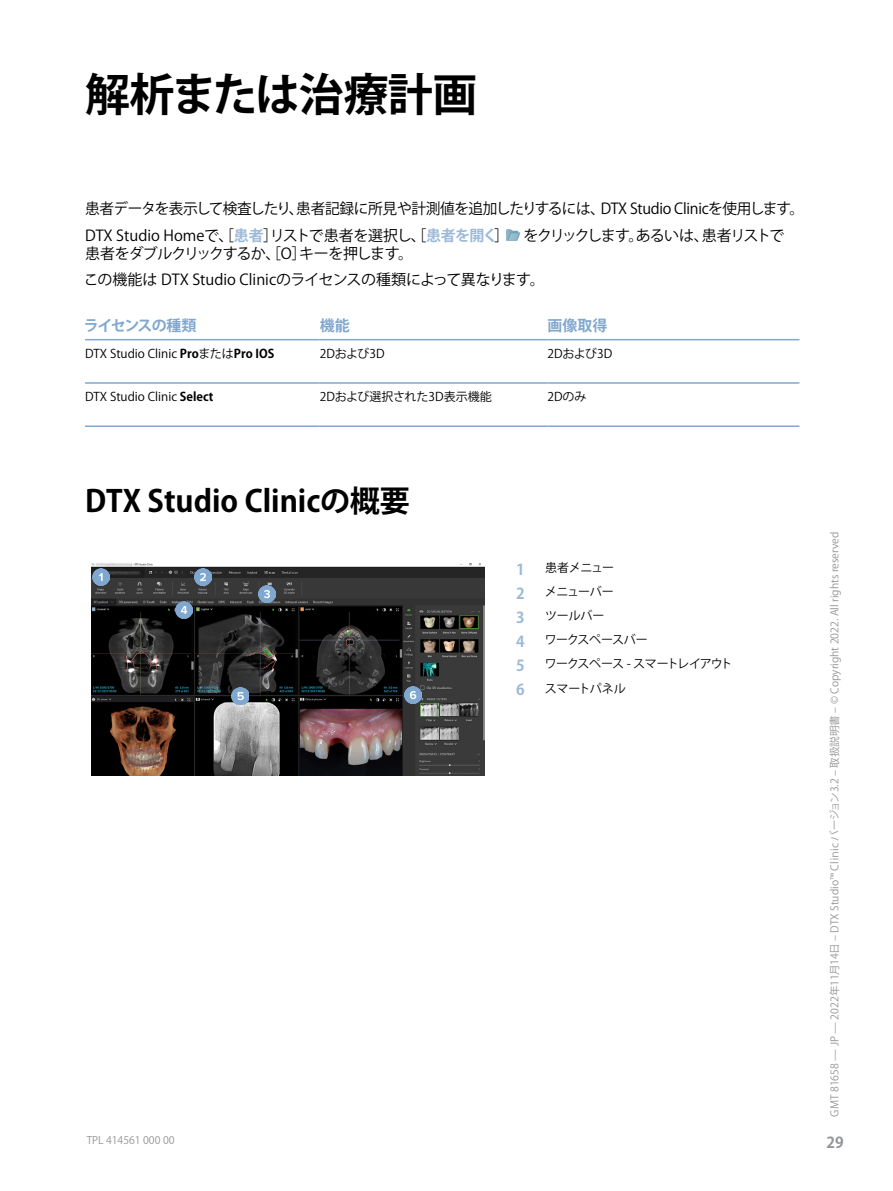
<style>
.page{position:relative;width:893px;height:1191px;background:#fff}
.page>*{position:absolute;margin:0;border:0;box-sizing:border-box;transform-origin:0 0}
.t1{font:700 45px "Koz Go Pr 6 N";letter-spacing:-.02em;color:#000}
.t2{font:700 30px "Koz Go Pr 6 N";color:#000}
.t3{font:15px/26.5px "Koz Go Pr 6 N";letter-spacing:-.03em;color:#000}
.t4{font:700 15px "Koz Go Pr 6 N";letter-spacing:-.1em;color:#80a7cf}
.t5{font:700 15px "Koz Go Pr 6 N";letter-spacing:-.01em;color:#80a7cf}
.t6{font:700 15px "Koz Go Pr 6 N";color:#9db9d9}
.t7{font:700 15px "Koz Go Pr 6 N";color:#939598}
.t8{font:12px "Koz Go Pr 6 N";letter-spacing:-.005em;color:#000}
.t9{font:12px "Koz Go Pr 6 N";letter-spacing:-.08em;color:#000}
.t10{font:12px "Koz Go Pr 6 N";letter-spacing:-.035em;color:#000}
.t11{font:10.5px "Koz Go Pr 6 N";color:#969699}
.s1{font-weight:700;color:#9db9d9}
.s2{font-weight:700}
</style>
<div class="page">
<img style="left:506px;top:229px;width:14px;height:12px">
<hr style="left:85px;top:339px;width:235px;height:1px;background:#80a7cf">
<hr style="left:320px;top:339px;width:227px;height:1px;background:#80a7cf">
<hr style="left:547px;top:339px;width:252px;height:1px;background:#80a7cf">
<hr style="left:85px;top:382px;width:235px;height:2px;background:#80a7cf">
<hr style="left:320px;top:382px;width:227px;height:2px;background:#80a7cf">
<hr style="left:547px;top:382px;width:252px;height:2px;background:#80a7cf">
<hr style="left:85px;top:425px;width:235px;height:2px;background:#80a7cf">
<hr style="left:320px;top:425px;width:227px;height:2px;background:#80a7cf">
<hr style="left:547px;top:425px;width:252px;height:2px;background:#80a7cf">
<img style="left:91px;top:562px;width:394px;height:214px">
<img style="left:93px;top:569px;width:17px;height:17px">
<img style="left:194px;top:569px;width:17px;height:17px">
<img style="left:259px;top:585px;width:17px;height:17px">
<img style="left:175px;top:601px;width:17px;height:17px">
<img style="left:232px;top:688px;width:17px;height:17px">
<img style="left:405px;top:686px;width:17px;height:17px">
<h1 class="t1" style="left:85px;top:69px;width:394px">解析または治療計画</h1>
<p class="t3" style="left:85px;top:196px;width:720px">患者データを表示して検査したり、患者記録に所見や計測値を追加したりするには、DTX Studio Clinicを使用します。<br>DTX Studio Homeで、［<span class="s1">患者</span>］リストで患者を選択し、［<span class="s1">患者を開く</span>］ をクリックします。あるいは、患者リストで</p>
<p class="t3" style="left:84px;top:240px;width:462px">患者をダブルクリックするか、［O］キーを押します。<br>この機能は DTX Studio Clinicのライセンスの種類によって異なります。</p>
<p class="t4" style="left:84px;top:317px;width:114px">ライセンスの種類</p>
<p class="t5" style="left:320px;top:317px;width:31px">機能</p>
<p class="t5" style="left:547px;top:317px;width:61px">画像取得</p>
<p class="t8" style="left:85px;top:347px;width:191px">DTX Studio Clinic <span class="s2">Pro</span>または<span class="s2">Pro IOS</span></p>
<p class="t8" style="left:320px;top:346px;width:66px">2Dおよび3D</p>
<p class="t8" style="left:547px;top:346px;width:66px">2Dおよび3D</p>
<p class="t8" style="left:85px;top:390px;width:130px">DTX Studio Clinic <span class="s2">Select</span></p>
<p class="t8" style="left:320px;top:390px;width:174px">2Dおよび選択された3D表示機能</p>
<p class="t8" style="left:547px;top:390px;width:41px">2Dのみ</p>
<h2 class="t2" style="left:85px;top:484px;width:326px">DTX Studio Clinicの概要</h2>
<p class="t11" style="left:87px;top:1134px;width:89px">TPL 414561 000 00</p>
<p class="t6" style="left:516px;top:560px;width:10px">1</p>
<p class="t8" style="left:545px;top:561px;width:70px">患者メニュー</p>
<p class="t6" style="left:516px;top:585px;width:10px">2</p>
<p class="t8" style="left:545px;top:585px;width:70px">メニューバー</p>
<p class="t6" style="left:516px;top:609px;width:10px">3</p>
<p class="t8" style="left:545px;top:609px;width:61px">ツールバー</p>
<p class="t6" style="left:516px;top:633px;width:10px">4</p>
<p class="t10" style="left:545px;top:633px;width:104px">ワークスペースバー</p>
<p class="t6" style="left:516px;top:657px;width:10px">5</p>
<p class="t9" style="left:545px;top:657px;width:189px">ワークスペース - スマートレイアウト</p>
<p class="t6" style="left:516px;top:681px;width:10px">6</p>
<p class="t8" style="left:545px;top:681px;width:82px">スマートパネル</p>
<p class="t11" style="left:829px;top:1116px;width:586px;rotate:-90deg">GMT 81658 — JP — 2022年11月14日 – DTX Studio™ Clinic バージョン3.2 – 取扱説明書 – © Copyright 2022. All rights reserved</p>
<p class="t7" style="left:826px;top:1133px;width:19px">29</p>
</div>
